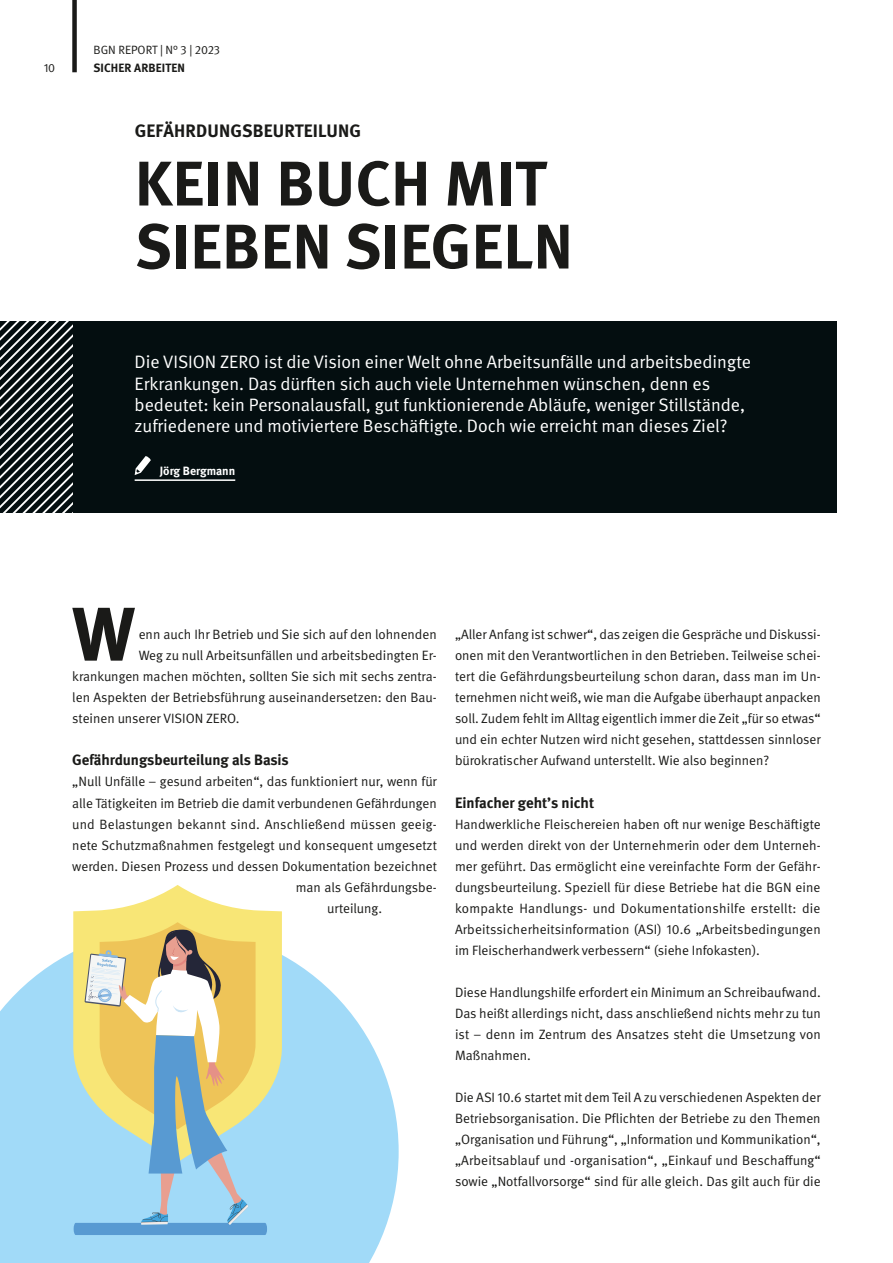
<style>
.page{position:relative;width:893px;height:1263px;background:#fff}
.page>*{position:absolute;margin:0;border:0;box-sizing:border-box;transform-origin:0 0}
.Copy_Initiale{font:700 75.3px "DGUV Meta";color:#1a1a18}
.H2-Head_42_L{font:700 63px/63px "DGUV Meta";letter-spacing:.01em;color:#1a1a18}
.Anleser_R{font:18px/21px "DGUV Meta";color:#fff}
.H2_Overline_12_L{font:700 18px "DGUV Meta";letter-spacing:.01em;color:#1a1a18}
.H3_Zwischenhead{font:700 15px "DGUV Meta";color:#1a1a18}
.Copy__SUPERMASTER{font:13.5px/21px "DGUV Meta";color:#1a1a18;text-align:justify}
.Copy_Initiale-2{font:13.5px "DGUV Meta";color:#1a1a18}
.Art__Kopf_und_Pagina{font:12px "DGUV Meta";color:#1a1a18}
.H1-Kopf{font:700 12px "DGUV Meta";letter-spacing:.01em;color:#1a1a18}
.Autor_R{font:700 12px "DGUV Meta";color:#fff}
</style>
<div class="page">
<div style="left:0;top:321px;width:836px;height:192px;background:#040e10"></div>
<svg style="left:0;top:321px;width:72px;height:192px"></svg>
<hr style="left:135px;top:479px;width:100px;height:2px;background:#fff">
<svg style="left:135px;top:456px;width:16px;height:19px"></svg>
<svg style="left:0;top:952px;width:399px;height:311px;background:#aedff9"></svg>
<svg style="left:73px;top:885px;width:209px;height:277px;fill:#f8e676"></svg>
<svg style="left:74px;top:922px;width:193px;height:313px;background:#c1caaa"></svg>
<div style="left:72px;top:0;width:5px;height:72px;background:#1a1a18"></div>
<p class="Art__Kopf_und_Pagina" style="left:94px;top:43px;width:128px">BGN REPORT | N° 3 | 2023</p>
<p class="Art__Kopf_und_Pagina" style="left:44px;top:61px;width:13px">10</p>
<h1 class="H1-Kopf" style="left:94px;top:61px;width:93px">SICHER ARBEITEN</h1>
<h2 class="H2_Overline_12_L" style="left:135px;top:120px;width:228px">GEFÄHRDUNGSBEURTEILUNG</h2>
<h2 class="H2-Head_42_L" style="left:135px;top:154px;width:439px">KEIN BUCH MIT<br>SIEBEN SIEGELN</h2>
<p class="Anleser_R" style="left:135px;top:352px;width:618px">Die VISION ZERO ist die Vision einer Welt ohne Arbeitsunfälle und arbeitsbedingte Erkrankungen. Das dürften sich auch viele Unternehmen wünschen, denn es bedeutet: kein Personalausfall, gut funktionierende Abläufe, weniger Stillstände, zufriedenere und motiviertere Beschäftigte. Doch wie erreicht man dieses Ziel?</p>
<p class="Autor_R" style="left:160px;top:464px;width:77px">Jörg Bergmann</p>
<p class="Copy_Initiale" style="left:72px;top:589px;width:64px">W</p>
<p class="Copy_Initiale-2" style="left:139px;top:627px;width:300px">enn auch Ihr Betrieb und Sie sich auf den lohnenden</p>
<p class="Copy_Initiale-2" style="left:139px;top:648px;width:300px">Weg zu null Arbeitsunfällen und arbeitsbedingten Er-</p>
<p class="Copy_Initiale-2" style="left:72px;top:669px;width:366px">krankungen machen möchten, sollten Sie sich mit sechs zentra-</p>
<p class="Copy_Initiale-2" style="left:72px;top:690px;width:366px">len Aspekten der Betriebsführung auseinandersetzen: den Bau-</p>
<p class="Copy_Initiale-2" style="left:72px;top:711px;width:169px">steinen unserer VISION ZERO.</p>
<h3 class="H3_Zwischenhead" style="left:72px;top:751px;width:218px">Gefährdungsbeurteilung als Basis</h3>
<p class="Copy__SUPERMASTER" style="left:72px;top:772px;width:366px">„Null Unfälle – gesund arbeiten“, das funktioniert nur, wenn für</p>
<p class="Copy__SUPERMASTER" style="left:72px;top:793px;width:366px">alle Tätigkeiten im Betrieb die damit verbundenen Gefährdungen</p>
<p class="Copy__SUPERMASTER" style="left:72px;top:814px;width:366px">und Belastungen bekannt sind. Anschließend müssen geeig-</p>
<p class="Copy__SUPERMASTER" style="left:72px;top:835px;width:366px">nete Schutzmaßnahmen festgelegt und konsequent umgesetzt</p>
<p class="Copy__SUPERMASTER" style="left:72px;top:856px;width:366px">werden. Diesen Prozess und dessen Dokumentation bezeichnet</p>
<p class="Copy__SUPERMASTER" style="left:296px;top:877px;width:143px">man als Gefährdungsbe-</p>
<p class="Copy__SUPERMASTER" style="left:327px;top:898px;width:56px">urteilung.</p>
<p class="Copy__SUPERMASTER" style="left:455px;top:624px;width:367px">„Aller Anfang ist schwer“, das zeigen die Gespräche und Diskussi&shy;onen mit den Verantwortlichen in den Betrieben. Teilweise schei&shy;tert die Gefährdungsbeurteilung schon daran, dass man im Un&shy;ternehmen nicht weiß, wie man die Aufgabe überhaupt anpacken soll. Zudem fehlt im Alltag eigentlich immer die Zeit „für so etwas“ und ein echter Nutzen wird nicht gesehen, stattdessen sinnloser bürokratischer Aufwand unterstellt. Wie also beginnen?</p>
<h3 class="H3_Zwischenhead" style="left:455px;top:793px;width:141px">Einfacher geht’s nicht</h3>
<p class="Copy__SUPERMASTER" style="left:455px;top:814px;width:367px">Handwerkliche Fleischereien haben oft nur wenige Beschäftigte und werden direkt von der Unternehmerin oder dem Unterneh&shy;mer geführt. Das ermöglicht eine vereinfachte Form der Gefähr&shy;dungsbeurteilung. Speziell für diese Betriebe hat die BGN eine kompakte Handlungs- und Dokumentationshilfe erstellt: die Arbeitssicherheitsinformation (ASI) 10.6 „Arbeitsbedingungen im Fleischerhandwerk verbessern“ (siehe Infokasten).</p>
<p class="Copy__SUPERMASTER" style="left:455px;top:982px;width:367px">Diese Handlungshilfe erfordert ein Minimum an Schreibaufwand.<br>Das heißt allerdings nicht, dass anschließend nichts mehr zu tun ist – denn im Zentrum des Ansatzes steht die Umsetzung von Maßnahmen.</p>
<p class="Copy__SUPERMASTER" style="left:455px;top:1087px;width:367px">Die ASI 10.6 startet mit dem Teil A zu verschiedenen Aspekten der Betriebsorganisation. Die Pflichten der Betriebe zu den Themen „Organisation und Führung“, „Information und Kommunikation“, „Arbeitsablauf und -organisation“, „Einkauf und Beschaffung“ sowie „Notfallvorsorge“ sind für alle gleich. Das gilt auch für die</p>
</div>
